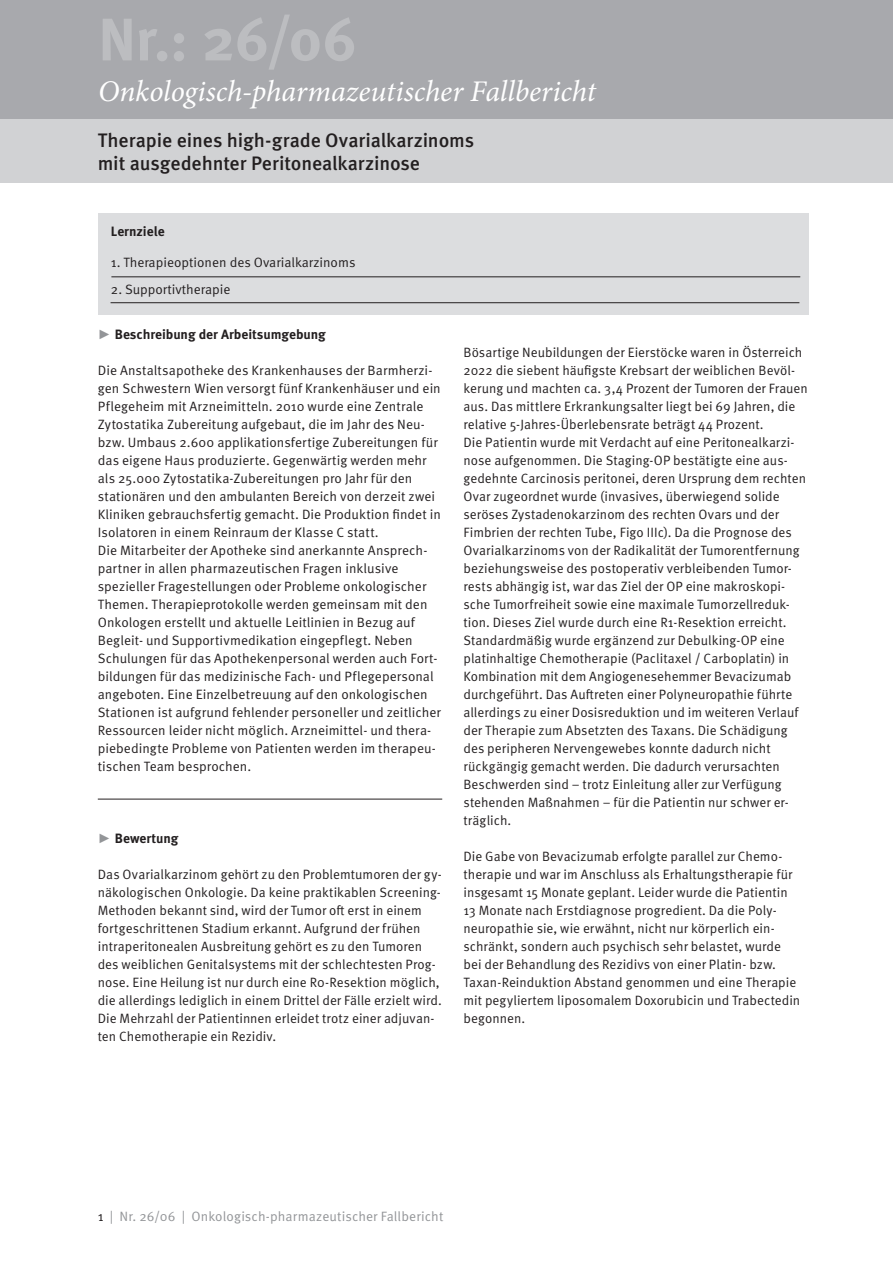
<style>
.page{position:relative;width:893px;height:1263px;background:#fff}
.page>*{position:absolute;margin:0;border:0;box-sizing:border-box;transform-origin:0 0}
.t1{font:italic 30px "Minion Pro";letter-spacing:-.005em;color:#fff}
.Titel_Fallbericht{font:500 19.5px/22.5px "Meta Pro";letter-spacing:-.005em;color:#231f20}
.Fließtext{font:13.5px/18px "Meta Pro Norm";color:#231f20}
.t2{font:700 13.5px "Meta Pro";color:#231f20}
.Fußzeile{font:13.5px "Meta Pro Norm";letter-spacing:.005em;color:#939598}
.s1{font-family:"Arial";font-weight:400;color:#939598}
.s2{color:#231f20}
</style>
<div class="page">
<div style="left:0;top:0;width:893px;height:119px;background:#a8a9ad"></div>
<div style="left:0;top:119px;width:893px;height:64px;background:#d1d2d4"></div>
<div style="left:98px;top:213px;width:710px;height:101px;background:#dcdddf"></div>
<hr style="left:111px;top:276px;width:689px;height:1px;background:#231f20">
<hr style="left:111px;top:302px;width:688px;height:1px;background:#231f20">
<hr style="left:98px;top:799px;width:344px;height:1px;background:#231f20">
<p class="t1" style="left:98px;top:71px;width:499px">Onkologisch-pharmazeutischer Fallbericht</p>
<p class="Titel_Fallbericht" style="left:98px;top:128px;width:378px">Therapie eines high-grade Ovarialkarzinoms mit ausgedehnter Peritonealkarzinose</p>
<p class="t2" style="left:111px;top:221px;width:55px">Lernziele</p>
<p class="Fließtext" style="left:111px;top:253px;width:246px">1. Therapieoptionen des Ovarialkarzinoms</p>
<p class="Fließtext" style="left:111px;top:280px;width:121px">2. Supportivtherapie</p>
<p class="t2" style="left:98px;top:323px;width:230px"><span class="s1">►</span> Beschreibung der Arbeitsumgebung</p>
<p class="Fließtext" style="left:98px;top:360px;width:345px">Die Anstaltsapotheke des Krankenhauses der Barmherzi&shy;gen Schwestern Wien versorgt fünf Krankenhäuser und ein Pflegeheim mit Arzneimitteln. 2010 wurde eine Zentrale Zytostatika Zubereitung aufgebaut, die im Jahr des Neu&shy;bzw. Umbaus 2.600 applikationsfertige Zubereitungen für das eigene Haus produzierte. Gegenwärtig werden mehr als 25.000 Zytostatika-Zubereitungen pro Jahr für den stationären und den ambulanten Bereich von derzeit zwei Kliniken gebrauchsfertig gemacht. Die Produktion findet in Isolatoren in einem Reinraum der Klasse C statt.</p>
<p class="Fließtext" style="left:98px;top:540px;width:345px">Die Mitarbeiter der Apotheke sind anerkannte Ansprech&shy;partner in allen pharmazeutischen Fragen inklusive spezieller Fragestellungen oder Probleme onkologischer Themen. Therapieprotokolle werden gemeinsam mit den Onkologen erstellt und aktuelle Leitlinien in Bezug auf Begleit- und Supportivmedikation eingepflegt. Neben Schulungen für das Apothekenpersonal werden auch Fort&shy;bildungen für das medizinische Fach- und Pflegepersonal angeboten. Eine Einzelbetreuung auf den onkologischen Stationen ist aufgrund fehlender personeller und zeitlicher Ressourcen leider nicht möglich. Arzneimittel- und thera&shy;piebedingte Probleme von Patienten werden im therapeu&shy;tischen Team besprochen.</p>
<p class="t2" style="left:98px;top:827px;width:82px"><span class="s1">►</span> Bewertung</p>
<p class="Fließtext" style="left:98px;top:864px;width:345px">Das Ovarialkarzinom gehört zu den Problemtumoren der gy&shy;näkologischen Onkologie. Da keine praktikablen Screening-Methoden bekannt sind, wird der Tumor oft erst in einem fortgeschrittenen Stadium erkannt. Aufgrund der frühen intraperitonealen Ausbreitung gehört es zu den Tumoren des weiblichen Genitalsystems mit der schlechtesten Prog&shy;nose. Eine Heilung ist nur durch eine R0-Resektion möglich, die allerdings lediglich in einem Drittel der Fälle erzielt wird.<br>Die Mehrzahl der Patientinnen erleidet trotz einer adjuvan&shy;ten Chemotherapie ein Rezidiv.</p>
<p class="Fließtext" style="left:463px;top:342px;width:346px">Bösartige Neubildungen der Eierstöcke waren in Österreich 2022 die siebent häufigste Krebsart der weiblichen Bevöl&shy;kerung und machten ca. 3,4 Prozent der Tumoren der Frauen aus. Das mittlere Erkrankungsalter liegt bei 69 Jahren, die relative 5-Jahres-Überlebensrate beträgt 44 Prozent.</p>
<p class="Fließtext" style="left:463px;top:432px;width:344px">Die Patientin wurde mit Verdacht auf eine Peritonealkarzi&shy;nose aufgenommen. Die Staging-OP bestätigte eine aus&shy;gedehnte Carcinosis peritonei, deren Ursprung dem rechten Ovar zugeordnet wurde (invasives, überwiegend solide seröses Zystadenokarzinom des rechten Ovars und der Fimbrien der rechten Tube, Figo IIIc). Da die Prognose des Ovarialkarzinoms von der Radikalität der Tumorentfernung beziehungsweise des postoperativ verbleibenden Tumor&shy;rests abhängig ist, war das Ziel der OP eine makroskopi&shy;sche Tumorfreiheit sowie eine maximale Tumorzellreduk&shy;tion. Dieses Ziel wurde durch eine R1-Resektion erreicht.<br>Standardmäßig wurde ergänzend zur Debulking-OP eine platinhaltige Chemotherapie (Paclitaxel / Carboplatin) in Kombination mit dem Angiogenesehemmer Bevacizumab durchgeführt. Das Auftreten einer Polyneuropathie führte allerdings zu einer Dosisreduktion und im weiteren Verlauf der Therapie zum Absetzten des Taxans. Die Schädigung des peripheren Nervengewebes konnte dadurch nicht rückgängig gemacht werden. Die dadurch verursachten Beschwerden sind – trotz Einleitung aller zur Verfügung stehenden Maßnahmen – für die Patientin nur schwer er&shy;träglich.</p>
<p class="Fließtext" style="left:463px;top:846px;width:338px">Die Gabe von Bevacizumab erfolgte parallel zur Chemo&shy;therapie und war im Anschluss als Erhaltungstherapie für insgesamt 15 Monate geplant. Leider wurde die Patientin 13 Monate nach Erstdiagnose progredient. Da die Poly&shy;neuropathie sie, wie erwähnt, nicht nur körperlich ein&shy;schränkt, sondern auch psychisch sehr belastet, wurde bei der Behandlung des Rezidivs von einer Platin- bzw.<br>Taxan-Reinduktion Abstand genommen und eine Therapie mit pegyliertem liposomalem Doxorubicin und Trabectedin begonnen.</p>
<p class="Fußzeile" style="left:98px;top:1206px;width:347px"><span class="s2">1</span> | Nr. 26/06 | Onkologisch-pharmazeutischer Fallbericht</p>
</div>
